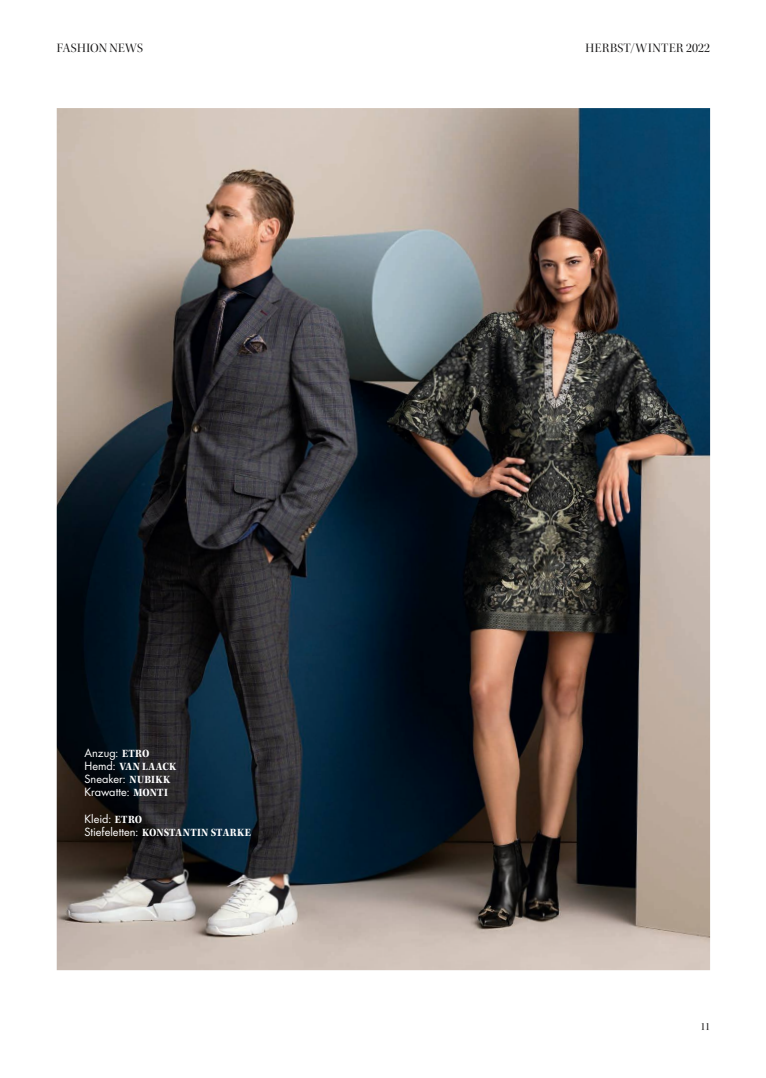
<style>
.page{position:relative;width:766px;height:1078px;background:#fff}
.page>*{position:absolute;margin:0;border:0;box-sizing:border-box;transform-origin:0 0}
.t1{font:13px "Kepler Std Disp";letter-spacing:.025em;color:#161515}
.t2{font:11.5px "Kepler Std Bold Scn";letter-spacing:.02em;color:#fff}
.t3{font:11px/13.2px "Futura Std";color:#fff}
.t4{font:11px "Kepler Std Disp";color:#161515}
.s1{font-size:13.3px}
.s2{font-family:"Kepler Std Bold Scn";font-size:11.5px}
.s3{font-family:"Futura Std";font-size:11px}
</style>
<div class="page">
<img style="left:57px;top:108px;width:653px;height:861px">
<p class="t1" style="left:57px;top:41px;width:88px">FASHION NEWS</p>
<p class="t1" style="left:585px;top:41px;width:126px">HERBST/WINTER <span class="s1">2022</span></p>
<p class="t3" style="left:84px;top:745px;width:66px">Anzug: <span class="s2">ETRO</span></p>
<p class="t2" style="left:84px;top:759px;width:93px"><span class="s3">Hemd:</span> VAN LAACK</p>
<p class="t3" style="left:84px;top:772px;width:87px">Sneaker: <span class="s2">NUBIKK<br></span>Krawatte: <span class="s2">MONTI</span></p>
<p class="t3" style="left:84px;top:811px;width:59px">Kleid: <span class="s2">ETRO</span></p>
<p class="t2" style="left:84px;top:825px;width:168px"><span class="s3">Stiefeletten:</span> KONSTANTIN STARKE</p>
<p class="t4" style="left:700px;top:1019px;width:11px">11</p>
</div>
